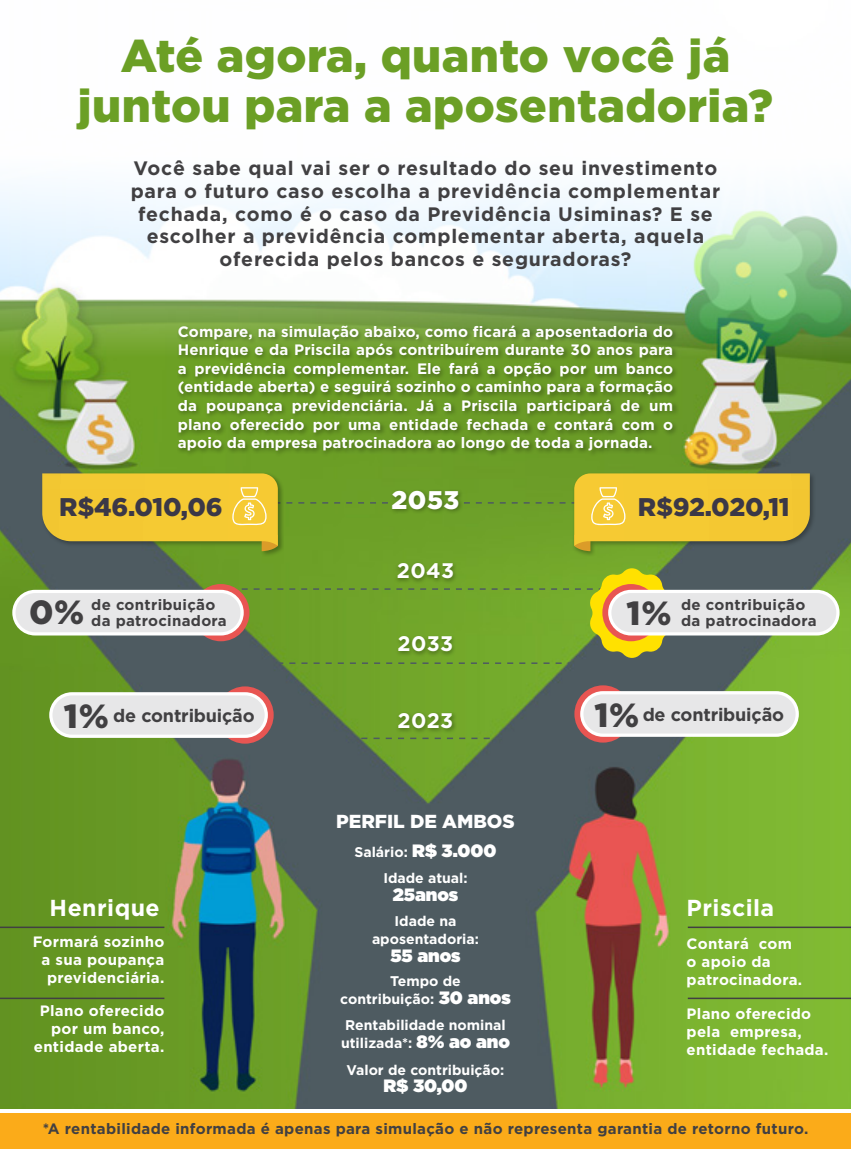
<style>
.page{position:relative;width:851px;height:1149px;background:#fff}
.page>*{position:absolute;margin:0;border:0;box-sizing:border-box;transform-origin:0 0}
.t1{font:900 45.9px/50.1px "Gotham";letter-spacing:.01em;color:#6b9f25;text-align:center}
.t2{font:900 33.45px "Gotham";color:#414042}
.t3{font:900 25.5px "Gotham";letter-spacing:-.01em;color:#3b3847}
.t4{font:900 25.5px "Gotham";color:#fff}
.t5{font:700 23.1px "Gotham";letter-spacing:.02em;color:#fff}
.t6{font:700 21px "Gotham";letter-spacing:.02em;color:#fff}
.t7{font:700 19.5px/22.6px "Gotham";letter-spacing:.04em;color:#414042;text-align:center}
.t8{font:900 18.75px "Gotham";color:#fff}
.t9{font:700 18px "Gotham";letter-spacing:-.01em;color:#414042}
.t10{font:900 17.85px "Gotham";color:#fff}
.t11{font:700 15px/18px "Gotham";letter-spacing:.02em;color:#fff}
.t12{font:700 15px "Gotham";letter-spacing:.02em;color:#414042}
.t13{font:700 14.1px/17.9px "Gotham";color:#fff;text-align:center}
.s1{font-weight:900;font-size:33.45px}
.s2{font-weight:900;font-size:17.85px}
</style>
<div class="page">
<div style="left:0;top:1112px;width:850px;height:36px;background:#fbab19"></div>
<img style="left:0;top:185px;width:850px;height:923px">
<div style="left:177px;top:325px;width:501px;height:132px;background:#000;opacity:.27"></div>
<div style="left:395px;top:711px;width:61px;height:23px;background:#000;opacity:.3"></div>
<div style="left:394px;top:562px;width:63px;height:22px;background:#000;opacity:.3"></div>
<div style="left:389px;top:489px;width:74px;height:24px;background:#000;opacity:.3"></div>
<svg style="left:288px;top:737px;width:275px;height:1px"></svg>
<svg style="left:574px;top:685px;width:57px;height:57px"></svg>
<div style="left:581px;top:692px;width:216px;height:43px;background:#e7e7e8;border-radius:21px"></div>
<div style="left:580px;top:691px;width:218px;height:45px;border:3px solid #fff;border-radius:21px"></div>
<svg style="left:216px;top:686px;width:57px;height:57px"></svg>
<div style="left:51px;top:693px;width:215px;height:43px;background:#e7e7e8;border-radius:21px"></div>
<div style="left:49px;top:692px;width:219px;height:45px;border:3px solid #fff;border-radius:21px"></div>
<div style="left:14px;top:591px;width:228px;height:42px;background:#e7e7e8;border-radius:21px"></div>
<div style="left:12px;top:589px;width:232px;height:46px;border:3px solid #fff;border-radius:21px"></div>
<hr style="left:687px;top:926px;width:163px;height:1px;background:#414042">
<hr style="left:687px;top:997px;width:163px;height:1px;background:#414042">
<hr style="left:0;top:926px;width:164px;height:1px;background:#414042">
<hr style="left:0;top:997px;width:164px;height:1px;background:#414042">
<svg style="left:99px;top:568px;width:624px;height:95px;background:#7f9f4a"></svg>
<svg style="left:602px;top:584px;width:57px;height:57px"></svg>
<div style="left:609px;top:591px;width:228px;height:42px;background:#e7e7e8;border-radius:21px"></div>
<div style="left:608px;top:589px;width:231px;height:46px;border:3px solid #fff;border-radius:21px"></div>
<div style="left:572px;top:472px;width:243px;height:85px;background:#000;opacity:.3"></div>
<svg style="left:464px;top:473px;width:345px;height:78px;background:#bab432"></svg>
<div style="left:41px;top:472px;width:243px;height:85px;background:#000;opacity:.3"></div>
<svg style="left:42px;top:473px;width:346px;height:78px;background:#b9b332"></svg>
<h1 class="t1" style="left:78px;top:31px;width:696px">Até agora, quanto você já juntou para a aposentadoria?</h1>
<p class="t7" style="left:131px;top:156px;width:591px">Você sabe qual vai ser o resultado do seu investimento para o futuro caso escolha a previdência complementar fechada, como é o caso da Previdência Usiminas? E se escolher a previdência complementar aberta, aquela oferecida pelos bancos e seguradoras?</p>
<p class="t11" style="left:178px;top:321px;width:496px;line-height:18.6px;text-align:justify">Compare, na simulação abaixo, como ficará a aposentadoria do Henrique e da Priscila após contribuírem durante 30 anos para a previdência complementar. Ele fará a opção por um banco (entidade aberta) e seguirá sozinho o caminho para a formação da poupança previdenciária. Já a Priscila participará de um plano oferecido por uma entidade fechada e contará com o apoio da empresa patrocinadora ao longo de toda a jornada.</p>
<h3 class="t4" style="left:391px;top:482px;width:69px">2053</h3>
<h3 class="t3" style="left:59px;top:489px;width:165px">R$46.010,06</h3>
<h3 class="t3" style="left:637px;top:489px;width:153px">R$92.020,11</h3>
<h2 class="t2" style="left:29px;top:589px;width:57px">0%</h2>
<p class="t12" style="left:91px;top:595px;width:126px">de contribuição</p>
<p class="t12" style="left:91px;top:612px;width:137px">da patrocinadora</p>
<h3 class="t6" style="left:397px;top:558px;width:59px">2043</h3>
<h3 class="t6" style="left:397px;top:631px;width:57px">2033</h3>
<h2 class="t2" style="left:626px;top:590px;width:46px">1%</h2>
<p class="t12" style="left:681px;top:595px;width:126px">de contribuição</p>
<p class="t12" style="left:681px;top:612px;width:137px">da patrocinadora</p>
<p class="t9" style="left:64px;top:705px;width:192px"><span class="s1">1%</span> de contribuição</p>
<p class="t9" style="left:594px;top:704px;width:191px"><span class="s1">1%</span> de contribuição</p>
<h3 class="t6" style="left:397px;top:708px;width:57px">2023</h3>
<h3 class="t5" style="left:50px;top:894px;width:112px">Henrique</h3>
<p class="t11" style="left:33px;top:932px;width:133px;text-align:right">Formará sozinho a sua poupança previdenciária.</p>
<p class="t11" style="left:34px;top:1001px;width:132px;text-align:right">Plano oferecido por um banco, entidade aberta.</p>
<p class="t8" style="left:336px;top:807px;width:180px">PERFIL DE AMBOS</p>
<p class="t13" style="left:354px;top:838px;width:143px;line-height:26.4px">Salário: <span class="s2">R$ 3.000<br></span>Idade atual:</p>
<p class="t10" style="left:392px;top:881px;width:67px">25anos</p>
<p class="t13" style="left:372px;top:911px;width:108px">Idade na aposentadoria:</p>
<p class="t10" style="left:390px;top:942px;width:72px">55 anos</p>
<p class="t13" style="left:340px;top:971px;width:172px">Tempo de<br>contribuição: <span class="s2">30 anos</span></p>
<p class="t13" style="left:341px;top:1015px;width:170px;text-align:left">Rentabilidade nominal utilizada*: <span class="s2">8% ao ano</span></p>
<p class="t13" style="left:346px;top:1059px;width:159px">Valor de contribuição:</p>
<p class="t10" style="left:383px;top:1072px;width:86px">R$ 30,00</p>
<h3 class="t5" style="left:686px;top:894px;width:89px">Priscila</h3>
<p class="t11" style="left:686px;top:934px;width:117px">Contará com o apoio da patrocinadora.</p>
<p class="t11" style="left:686px;top:1004px;width:143px">Plano oferecido pela empresa, entidade fechada.</p>
<p class="t12" style="left:43px;top:1119px;width:767px">*A rentabilidade informada é apenas para simulação e não representa garantia de retorno futuro.</p>
</div>
